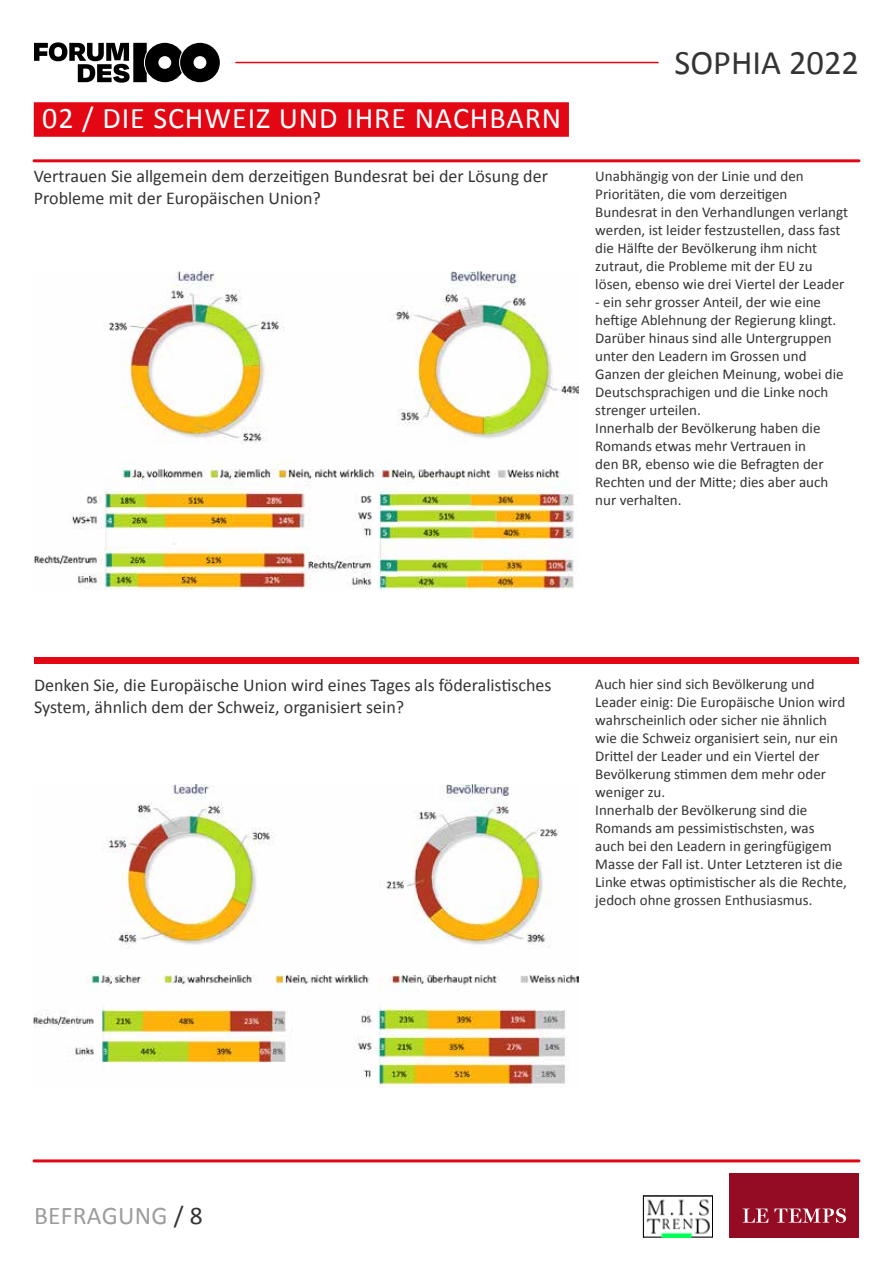
<style>
.page{position:relative;width:893px;height:1263px;background:#fff}
.page>*{position:absolute;margin:0;border:0;box-sizing:border-box;transform-origin:0 0}
.t1{font:34.5px "Calibri";color:#353333}
.t2{font:30px "Calibri";letter-spacing:.03em;color:#fff}
.t3{font:25.5px "Calibri";letter-spacing:.01em;color:#9d9d9c}
.t4{font:18px/21.6px "Calibri";color:#353333}
.t5{font:15px/18px "Calibri";color:#353333}
.s1{color:#353333}
</style>
<div class="page">
<hr style="left:236px;top:62px;width:422px;height:1px;background:#e30613">
<svg style="left:643px;top:1195px;width:70px;height:43px"></svg>
<div style="left:730px;top:1173px;width:129px;height:64px;background:#940c23"></div>
<svg style="left:742px;top:1208px;width:26px;height:14px"></svg>
<svg style="left:774px;top:1208px;width:72px;height:15px"></svg>
<svg style="left:34px;top:42px;width:186px;height:41px"></svg>
<div style="left:34px;top:102px;width:535px;height:35px;background:#e30613"></div>
<img style="left:34px;top:271px;width:544px;height:319px">
<img style="left:34px;top:785px;width:544px;height:302px">
<hr style="left:34px;top:159px;width:825px;height:3px;background:#e30613">
<hr style="left:34px;top:1159px;width:825px;height:3px;background:#e30613">
<div style="left:34px;top:657px;width:824px;height:7px;background:#e30613"></div>
<h2 class="t2" style="left:42px;top:100px;width:520px">02 / DIE SCHWEIZ UND IHRE NACHBARN</h2>
<h1 class="t1" style="left:674px;top:41px;width:186px">SOPHIA 2022</h1>
<p class="t4" style="left:34px;top:164px;width:516px">Vertrauen Sie allgemein dem derzeitigen Bundesrat bei der Lösung der<br>Probleme mit der Europäischen Union?</p>
<p class="t5" style="left:595px;top:166px;width:254px">Unabhängig von der Linie und den Prioritäten, die vom derzeitigen Bundesrat in den Verhandlungen verlangt werden, ist leider festzustellen, dass fast die Hälfte der Bevölkerung ihm nicht zutraut, die Probleme mit der EU zu lösen, ebenso wie drei Viertel der Leader</p>
<p class="t5" style="left:595px;top:292px;width:250px">- ein sehr grosser Anteil, der wie eine heftige Ablehnung der Regierung klingt.<br>Darüber hinaus sind alle Untergruppen unter den Leadern im Grossen und Ganzen der gleichen Meinung, wobei die Deutschsprachigen und die Linke noch strenger urteilen.<br>Innerhalb der Bevölkerung haben die Romands etwas mehr Vertrauen in<br>den BR, ebenso wie die Befragten der Rechten und der Mitte; dies aber auch nur verhalten.</p>
<p class="t4" style="left:34px;top:673px;width:519px">Denken Sie, die Europäische Union wird eines Tages als föderalistisches<br>System, ähnlich dem der Schweiz, organisiert sein?</p>
<p class="t5" style="left:595px;top:674px;width:253px">Auch hier sind sich Bevölkerung und Leader einig: Die Europäische Union wird wahrscheinlich oder sicher nie ähnlich wie die Schweiz organisiert sein, nur ein Drittel der Leader und ein Viertel der Bevölkerung stimmen dem mehr oder weniger zu.<br>Innerhalb der Bevölkerung sind die Romands am pessimistischsten, was auch bei den Leadern in geringfügigem Masse der Fall ist. Unter Letzteren ist die Linke etwas optimistischer als die Rechte, jedoch ohne grossen Enthusiasmus.</p>
<h3 class="t3" style="left:34px;top:1200px;width:170px">BEFRAGUNG <span class="s1">/ 8</span></h3>
</div>
